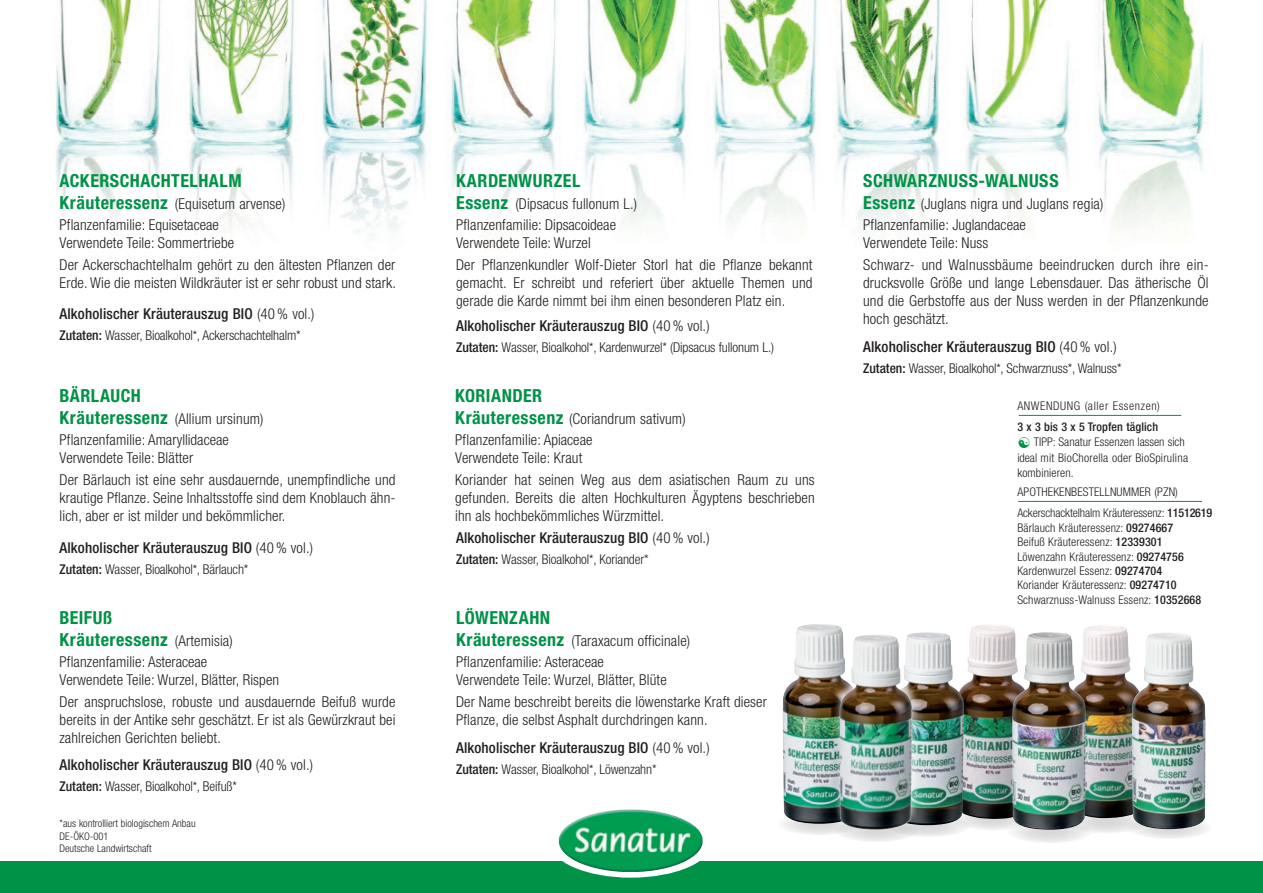
<style>
.page{position:relative;width:1263px;height:893px;background:#fff}
.page>*{position:absolute;margin:0;border:0;box-sizing:border-box;transform-origin:0 0}
.t1{font:700 condensed 18px "Helvetica Neue";letter-spacing:.025em;color:#009247}
.t2{font:300 condensed 15px/18px "Helvetica Neue";letter-spacing:.01em;color:#231f20}
.t3{font:500 condensed 15px "Helvetica Neue";letter-spacing:.01em;color:#231f20}
.t4{font:300 condensed 13.5px "Helvetica Neue";letter-spacing:-.01em;color:#231f20}
.Zutaten{font:300 condensed 12px/14.4px "Helvetica Neue";letter-spacing:.01em;color:#231f20;text-align:right}
.Zutaten-2{font:300 condensed 12px/21px "Helvetica Neue";letter-spacing:-.01em;color:#231f20}
.Zutaten-3{font:300 condensed 12px/21px "Helvetica Neue";letter-spacing:.05em;color:#231f20}
.t5{font:300 condensed 10.5px "Helvetica Neue";color:#231f20}
.s1{font-weight:700;font-size:18px;color:#009247}
.s2{font-weight:300}
.s3{font-weight:500}
.s4{font-size:13.2px}
.s5{font-weight:300;font-size:15px;color:#231f20}
</style>
<div class="page">
<svg style="left:1127px;top:817px;width:85px;height:22px"></svg>
<img style="left:55px;top:0;width:1153px;height:232px">
<div style="left:0;top:862px;width:1263px;height:31px;background:#009247"></div>
<svg style="left:550px;top:807px;width:162px;height:71px;fill:#059d53"></svg>
<img style="left:559px;top:809px;width:73px;height:47px">
<svg style="left:1064px;top:811px;width:86px;height:22px"></svg>
<img style="left:1084px;top:625px;width:48px;height:193px">
<img style="left:1132px;top:633px;width:73px;height:196px">
<svg style="left:950px;top:808px;width:86px;height:23px"></svg>
<img style="left:964px;top:625px;width:51px;height:194px">
<svg style="left:1007px;top:821px;width:86px;height:22px"></svg>
<img style="left:1012px;top:632px;width:73px;height:198px">
<svg style="left:886px;top:815px;width:85px;height:22px"></svg>
<img style="left:920px;top:632px;width:44px;height:193px">
<svg style="left:777px;top:813px;width:86px;height:22px"></svg>
<img style="left:783px;top:624px;width:51px;height:200px">
<svg style="left:834px;top:820px;width:85px;height:22px"></svg>
<div style="left:834px;top:621px;width:86px;height:209px;background:#fff;opacity:.75"></div>
<img style="left:840px;top:635px;width:72px;height:195px">
<hr style="left:1019px;top:415px;width:162px;height:1px;background:#009247">
<hr style="left:1018px;top:501px;width:184px;height:1px;background:#009247">
<p class="t1" style="left:60px;top:170px;width:184px">ACKERSCHACHTELHALM</p>
<p class="t2" style="left:60px;top:194px;width:227px"><span class="s1">Kräuteressenz</span> (Equisetum arvense)</p>
<p class="t2" style="left:60px;top:215px;width:161px">Pflanzenfamilie: Equisetaceae</p>
<p class="t2" style="left:60px;top:233px;width:176px">Verwendete Teile: Sommertriebe</p>
<p class="t2" style="left:60px;top:256px;width:338px">Der Ackerschachtelhalm gehört zu den ältesten Pflanzen der<br>Erde. Wie die meisten Wildkräuter ist er sehr robust und stark.</p>
<p class="t3" style="left:60px;top:305px;width:257px">Alkoholischer Kräuterauszug BIO <span class="s2">(40 % vol.)</span></p>
<p class="t4" style="left:60px;top:328px;width:243px"><span class="s3">Zutaten:</span> Wasser, Bioalkohol<span class="s4">*</span>, Ackerschachtelhalm*</p>
<p class="t1" style="left:60px;top:385px;width:83px">BÄRLAUCH</p>
<p class="t2" style="left:60px;top:409px;width:206px"><span class="s1">Kräuteressenz</span> (Allium ursinum)</p>
<p class="t2" style="left:60px;top:430px;width:171px">Pflanzenfamilie: Amaryllidaceae</p>
<p class="t2" style="left:60px;top:448px;width:135px">Verwendete Teile: Blätter</p>
<p class="t2" style="left:60px;top:471px;width:337px">Der Bärlauch ist eine sehr ausdauernde, unempfindliche und</p>
<p class="t2" style="left:60px;top:489px;width:337px">krautige Pflanze. Seine Inhaltsstoffe sind dem Knoblauch ähn-</p>
<p class="t2" style="left:60px;top:507px;width:227px">lich, aber er ist milder und bekömmlicher.</p>
<p class="t3" style="left:60px;top:538px;width:255px">Alkoholischer Kräuterauszug BIO <span class="s2">(40 % vol.)</span></p>
<p class="t4" style="left:60px;top:561px;width:190px"><span class="s3">Zutaten:</span> Wasser, Bioalkohol<span class="s4">*</span>, Bärlauch*</p>
<p class="t1" style="left:60px;top:607px;width:54px">BEIFUß</p>
<p class="t1" style="left:60px;top:628px;width:175px">Kräuteressenz <span class="s5">(Artemisia)</span></p>
<p class="t2" style="left:60px;top:652px;width:149px">Pflanzenfamilie: Asteraceae</p>
<p class="t2" style="left:60px;top:670px;width:221px">Verwendete Teile: Wurzel, Blätter, Rispen</p>
<p class="t2" style="left:60px;top:693px;width:337px">Der anspruchslose, robuste und ausdauernde Beifuß wurde bereits in der Antike sehr geschätzt. Er ist als Gewürzkraut bei</p>
<p class="t2" style="left:60px;top:729px;width:163px">zahlreichen Gerichten beliebt.</p>
<p class="t3" style="left:60px;top:756px;width:255px">Alkoholischer Kräuterauszug BIO <span class="s2">(40 % vol.)</span></p>
<p class="t4" style="left:60px;top:778px;width:179px"><span class="s3">Zutaten:</span> Wasser, Bioalkohol<span class="s4">*</span>, Beifuß*</p>
<p class="t5" style="left:60px;top:817px;width:138px">*aus kontrolliert biologischem Anbau</p>
<p class="t5" style="left:60px;top:830px;width:51px">DE-ÖKO-001</p>
<p class="t5" style="left:60px;top:842px;width:93px">Deutsche Landwirtschaft</p>
<p class="t1" style="left:456px;top:170px;width:126px">KARDENWURZEL</p>
<p class="t2" style="left:456px;top:194px;width:183px"><span class="s1">Essenz</span> (Dipsacus fullonum L.)</p>
<p class="t2" style="left:456px;top:215px;width:161px">Pflanzenfamilie: Dipsacoideae</p>
<p class="t2" style="left:456px;top:233px;width:136px">Verwendete Teile: Wurzel</p>
<p class="t2" style="left:456px;top:256px;width:358px;text-align:justify">Der Pflanzenkundler Wolf-Dieter Storl hat die Pflanze bekannt gemacht. Er schreibt und referiert über aktuelle Themen und gerade die Karde nimmt bei ihm einen besonderen Platz ein.</p>
<p class="t3" style="left:456px;top:317px;width:255px">Alkoholischer Kräuterauszug BIO <span class="s2">(40 % vol.)</span></p>
<p class="t4" style="left:456px;top:339px;width:320px"><span class="s3">Zutaten:</span> Wasser, Bioalkohol<span class="s4">*</span>, Kardenwurzel* (Dipsacus fullonum L.)</p>
<p class="t1" style="left:455px;top:385px;width:89px">KORIANDER</p>
<p class="t2" style="left:455px;top:409px;width:232px"><span class="s1">Kräuteressenz</span> (Coriandrum sativum)</p>
<p class="t2" style="left:455px;top:430px;width:139px">Pflanzenfamilie: Apiaceae</p>
<p class="t2" style="left:455px;top:448px;width:129px">Verwendete Teile: Kraut</p>
<p class="t2" style="left:455px;top:471px;width:361px">Koriander hat seinen Weg aus dem asiatischen Raum zu uns</p>
<p class="t2" style="left:455px;top:489px;width:361px">gefunden. Bereits die alten Hochkulturen Ägyptens beschrieben</p>
<p class="t2" style="left:455px;top:507px;width:210px">ihn als hochbekömmliches Würzmittel.</p>
<p class="t3" style="left:456px;top:529px;width:255px">Alkoholischer Kräuterauszug BIO <span class="s2">(40 % vol.)</span></p>
<p class="t4" style="left:456px;top:551px;width:194px"><span class="s3">Zutaten:</span> Wasser, Bioalkohol<span class="s4">*</span>, Koriander*</p>
<p class="t1" style="left:456px;top:607px;width:96px">LÖWENZAHN</p>
<p class="t2" style="left:456px;top:631px;width:236px"><span class="s1">Kräuteressenz</span> (Taraxacum officinale)</p>
<p class="t2" style="left:456px;top:652px;width:149px">Pflanzenfamilie: Asteraceae</p>
<p class="t2" style="left:456px;top:670px;width:212px">Verwendete Teile: Wurzel, Blätter, Blüte</p>
<p class="t2" style="left:456px;top:693px;width:312px">Der Name beschreibt bereits die löwenstarke Kraft dieser<br>Pflanze, die selbst Asphalt durchdringen kann.</p>
<p class="t3" style="left:456px;top:739px;width:255px">Alkoholischer Kräuterauszug BIO <span class="s2">(40 % vol.)</span></p>
<p class="t4" style="left:456px;top:762px;width:202px"><span class="s3">Zutaten:</span> Wasser, Bioalkohol<span class="s4">*</span>, Löwenzahn*</p>
<p class="t1" style="left:863px;top:170px;width:197px">SCHWARZNUSS-WALNUSS</p>
<p class="t2" style="left:863px;top:194px;width:242px"><span class="s1">Essenz</span> (Juglans nigra und Juglans regia)</p>
<p class="t2" style="left:863px;top:215px;width:164px">Pflanzenfamilie: Juglandaceae</p>
<p class="t2" style="left:863px;top:233px;width:127px">Verwendete Teile: Nuss</p>
<p class="t2" style="left:863px;top:256px;width:347px">Schwarz- und Walnussbäume beeindrucken durch ihre ein-</p>
<p class="t2" style="left:863px;top:274px;width:347px;text-align:justify">drucksvolle Größe und lange Lebensdauer. Das ätherische Öl und die Gerbstoffe aus der Nuss werden in der Pflanzenkunde hoch geschätzt.</p>
<p class="t3" style="left:863px;top:338px;width:255px">Alkoholischer Kräuterauszug BIO <span class="s2">(40 % vol.)</span></p>
<p class="t4" style="left:863px;top:360px;width:260px"><span class="s3">Zutaten:</span> Wasser, Bioalkohol<span class="s4">*</span>, Schwarznuss*, Walnuss*</p>
<p class="Zutaten-3" style="left:1017px;top:395px;width:144px">ANWENDUNG (aller Essenzen)<br><span class="s3">3 x 3 bis 3 x 5 Tropfen täglich</span></p>
<p class="Zutaten" style="left:1017px;top:433px;width:172px;line-height:16.5px">TIPP: Sanatur Essenzen lassen sich ideal mit BioChorella oder BioSpirulina</p>
<p class="Zutaten" style="left:1017px;top:466px;width:58px">kombinieren.</p>
<p class="Zutaten-2" style="left:1017px;top:482px;width:196px">APOTHEKENBESTELLNUMMER (PZN)<br>Ackerschacktelhalm Kräuteressenz: <span class="s3">11512619</span></p>
<p class="Zutaten" style="left:1017px;top:520px;width:185px;text-align:left">Bärlauch Kräuteressenz: <span class="s3">09274667<br></span>Beifuß Kräuteressenz: <span class="s3">12339301<br></span>Löwenzahn Kräuteressenz: <span class="s3">09274756<br></span>Kardenwurzel Essenz: <span class="s3">09274704<br></span>Koriander Kräuteressenz: <span class="s3">09274710<br></span>Schwarznuss-Walnuss Essenz: <span class="s3">10352668</span></p>
</div>
